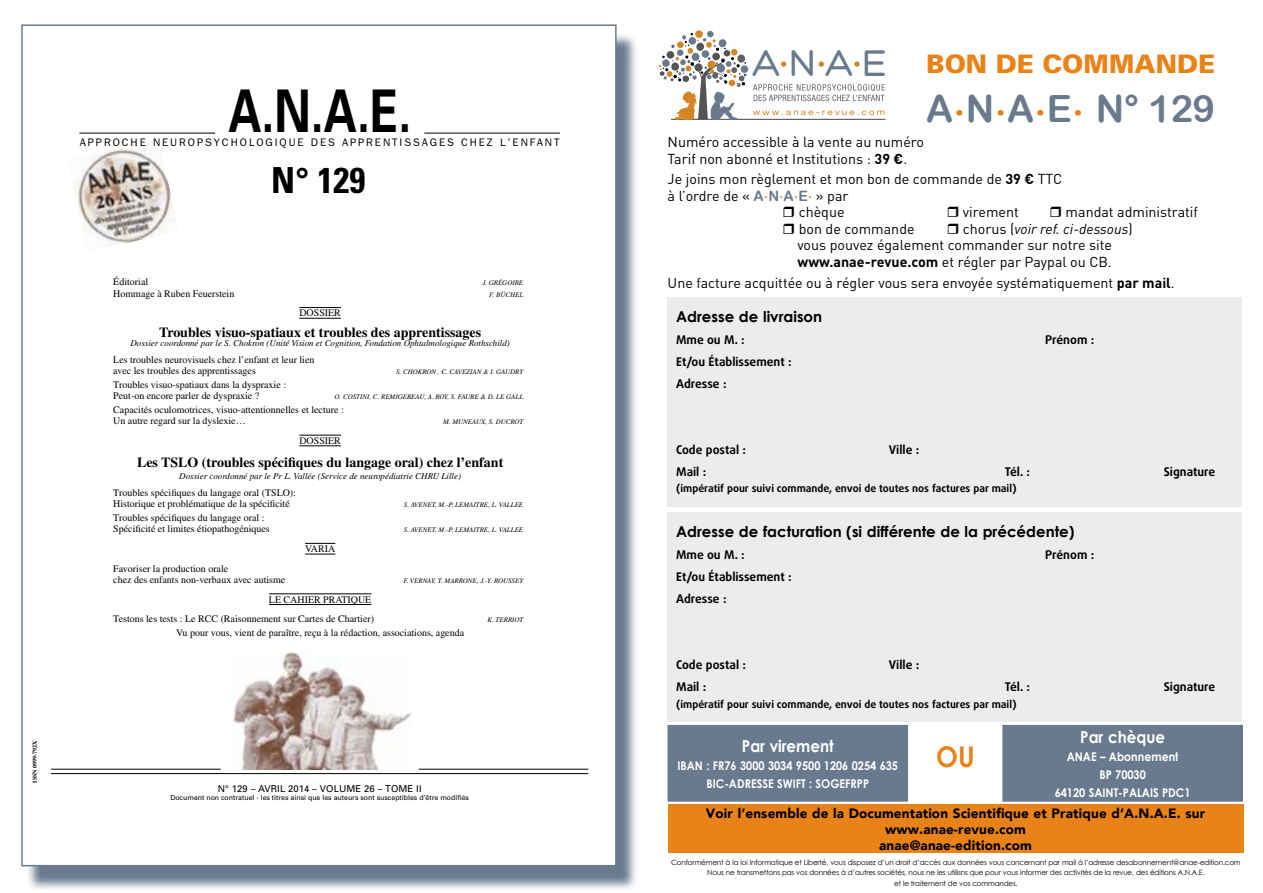
<style>
.page{position:relative;width:1263px;height:893px;background:#fff}
.page>*{position:absolute;margin:0;border:0;box-sizing:border-box;transform-origin:0 0}
.t1{font:700 58.8px "Univers";color:#000;scale:.79 1}
.t2{font:37.5px "Arial Rounded MT Bold";color:#697a8e}
.t3{font:700 condensed 35.85px "Univers";color:#000}
.t4{font:700 28.5px "Century Gothic";color:#e98217;scale:.91 1}
.t5{font:900 25.5px "Univers";color:#e98217}
.t6{font:700 16.5px "Century Gothic";color:#fff;scale:.91 1}
.t7{font:700 15px "Century Gothic";color:#000}
.t8{font:14.25px/16.5px "DINOT";color:#000}
.t9{font:700 13.95px "Times";color:#000}
.t10{font:900 13.5px/16.2px "Avenir";letter-spacing:.01em;color:#000;text-align:center}
.t11{font:700 12px/22px "Daxline Pro";color:#000}
.t12{font:700 12px/18px "Century Gothic";color:#fff;text-align:center;scale:.91 1}
.t13{font:10.95px "Franklin Gothic";letter-spacing:.175em;color:#000}
.t14{font:700 10.5px "Daxline Pro";color:#000}
.t15{font:9.9px/11.1px "Times";color:#000}
.t16{font:9.45px "Univers";letter-spacing:.01em;color:#000}
.t17{font:italic 9px "Times";color:#000}
.t18{font:7.2px/10.5px "Century Gothic";letter-spacing:-.02em;color:#000;text-align:center}
.t19{font:italic 7.05px "Times";color:#000}
.t20{font:7.05px "Univers";color:#000}
.t21{font:700 6px "Times";color:#000}
.s1{font-family:"Traffolight";font-weight:400;font-size:40.2px;color:#697a8e}
.s2{font-weight:700}
.s3{font-family:"Arial Rounded MT Bold";color:#697a8e}
.s4{font-style:italic}
</style>
<div class="page">
<svg style="left:27px;top:35px;width:609px;height:854px;background:#939fad"></svg>
<div style="left:22px;top:25px;width:594px;height:841px;background:#fff"></div>
<img style="left:74px;top:146px;width:101px;height:100px">
<hr style="left:79px;top:133px;width:136px;height:1px;background:#000">
<hr style="left:424px;top:133px;width:136px;height:1px;background:#000">
<hr style="left:299px;top:307px;width:42px;height:1px;background:#000">
<hr style="left:299px;top:318px;width:42px;height:1px;background:#000">
<hr style="left:299px;top:435px;width:42px;height:1px;background:#000">
<hr style="left:299px;top:446px;width:42px;height:1px;background:#000">
<hr style="left:305px;top:543px;width:30px;height:1px;background:#000">
<hr style="left:305px;top:554px;width:30px;height:1px;background:#000">
<hr style="left:269px;top:594px;width:102px;height:1px;background:#000">
<hr style="left:269px;top:604px;width:102px;height:1px;background:#000">
<img style="left:232px;top:652px;width:180px;height:117px">
<hr style="left:51px;top:769px;width:170px;height:1px;background:#000">
<hr style="left:419px;top:769px;width:169px;height:1px;background:#000">
<hr style="left:51px;top:773px;width:537px;height:1px;background:#000">
<svg style="left:753px;top:84px;width:132px;height:17px"></svg>
<svg style="left:819px;top:61px;width:5px;height:6px"></svg>
<svg style="left:781px;top:61px;width:5px;height:6px"></svg>
<svg style="left:854px;top:61px;width:6px;height:6px"></svg>
<svg style="left:753px;top:111px;width:131px;height:4px"></svg>
<hr style="left:671px;top:119px;width:214px;height:1px;background:#636363">
<svg style="left:695px;top:30px;width:8px;height:8px"></svg>
<div style="left:707px;top:31px;width:7px;height:6px;background:#697a8e;border-radius:50%"></div>
<svg style="left:659px;top:33px;width:87px;height:86px"></svg>
<div style="left:668px;top:725px;width:239px;height:76px;background:#697a8e"></div>
<div style="left:1003px;top:725px;width:239px;height:76px;background:#697a8e"></div>
<div style="left:1002px;top:725px;width:241px;height:76px;border:1px solid #697a8e"></div>
<div style="left:668px;top:298px;width:574px;height:209px;background:#ebecee"></div>
<div style="left:668px;top:513px;width:574px;height:209px;background:#ebecee"></div>
<div style="left:668px;top:804px;width:575px;height:49px;background:#e98217"></div>
<p class="t21" style="left:31px;top:783px;width:44px;rotate:-90deg">ISSN 0999-792X</p>
<h1 class="t1" style="left:228px;top:73px;width:234px">A.N.A.E.</h1>
<p class="t13" style="left:80px;top:136px;width:481px">APPROCHE NEUROPSYCHOLOGIQUE DES APPRENTISSAGES CHEZ L’ENFANT</p>
<h3 class="t3" style="left:271px;top:158px;width:96px">N° 129</h3>
<p class="t15" style="left:113px;top:277px;width:36px">Éditorial</p>
<p class="t19" style="left:482px;top:279px;width:42px">J. GRÉGOIRE</p>
<p class="t15" style="left:113px;top:288px;width:123px">Hommage à Ruben Feuerstein</p>
<p class="t19" style="left:489px;top:290px;width:35px">F. BÜCHEL</p>
<p class="t15" style="left:299px;top:307px;width:43px">DOSSIER</p>
<h3 class="t9" style="left:159px;top:324px;width:324px">Troubles visuo-spatiaux et troubles des apprentissages</h3>
<p class="t17" style="left:130px;top:338px;width:381px">Dossier coordonné par le S. Chokron (Unité Vision et Cognition, Fondation Ophtalmologique Rothschild)</p>
<p class="t15" style="left:113px;top:354px;width:203px">Les troubles neurovisuels chez l’enfant et leur lien avec les troubles des apprentissages</p>
<p class="t19" style="left:396px;top:368px;width:129px">S. CHOKRON , C. CAVEZIAN &amp; I. GAUDRY</p>
<p class="t15" style="left:113px;top:379px;width:174px">Troubles visuo-spatiaux dans la dyspraxie :<br>Peut-on encore parler de dyspraxie ?</p>
<p class="t19" style="left:334px;top:393px;width:190px">O. COSTINI, C. REMIGEREAU, A. ROY, S. FAURE &amp; D. LE GALL</p>
<p class="t15" style="left:113px;top:404px;width:232px">Capacités oculomotrices, visuo-attentionnelles et lecture :<br>Un autre regard sur la dyslexie…</p>
<p class="t19" style="left:443px;top:418px;width:82px">M. MUNEAUX, S. DUCROT</p>
<p class="t15" style="left:299px;top:435px;width:43px">DOSSIER</p>
<h3 class="t9" style="left:137px;top:454px;width:368px">Les TSLO (troubles spécifiques du langage oral) chez l’enfant</h3>
<p class="t17" style="left:179px;top:471px;width:283px">Dossier coordonné par le Pr L. Vallée (Service de neuropédiatrie CHRU Lille)</p>
<p class="t15" style="left:113px;top:487px;width:184px">Troubles spécifiques du langage oral (TSLO):<br>Historique et problématique de la spécificité</p>
<p class="t19" style="left:404px;top:501px;width:121px">S. AVENET, M.-P. LEMAITRE, L. VALLEE</p>
<p class="t15" style="left:113px;top:512px;width:158px">Troubles spécifiques du langage oral :<br>Spécificité et limites étiopathogéniques</p>
<p class="t15" style="left:113px;top:563px;width:173px">Favoriser la production orale<br>chez des enfants non-verbaux avec autisme</p>
<p class="t15" style="left:305px;top:543px;width:32px">VARIA</p>
<p class="t15" style="left:113px;top:589px;width:262px;line-height:19.6px;text-align:right">LE CAHIER PRATIQUE<br>Testons les tests : Le RCC (Raisonnement sur Cartes de Chartier)</p>
<p class="t19" style="left:404px;top:526px;width:121px">S. AVENET, M.-P. LEMAITRE, L. VALLEE</p>
<p class="t19" style="left:403px;top:577px;width:121px">F. VERNAY, T. MARRONE, J.-Y. ROUSSEY</p>
<p class="t19" style="left:488px;top:616px;width:37px">K. TERRIOT</p>
<p class="t15" style="left:176px;top:627px;width:289px">Vu pour vous, vient de paraître, reçu à la rédaction, associations, agenda</p>
<p class="t16" style="left:218px;top:783px;width:205px">N° 129 – AVRIL 2014 – VOLUME 26 – TOME II</p>
<p class="t20" style="left:170px;top:793px;width:300px">Document non contratuel - les titres ainsi que les auteurs sont susceptibles d’être modifiés</p>
<h3 class="t5" style="left:753px;top:48px;width:464px"><span class="s1">A N A E</span> BON DE COMMANDE</h3>
<h2 class="t2" style="left:926px;top:87px;width:290px">A<sup>.</sup>N<sup>.</sup>A<sup>.</sup>E<sup>.</sup> N° 129</h2>
<h3 class="t8" style="left:668px;top:133px;width:258px">Numéro accessible à la vente au numéro<br>Tarif non abonné et Institutions : <span class="s2">39 €</span>.</h3>
<h3 class="t8" style="left:668px;top:171px;width:396px">Je joins mon règlement et mon bon de commande de <span class="s2">39 €</span> TTC</h3>
<h3 class="t8" style="left:668px;top:187px;width:182px">à l’ordre de « <span class="s3">A</span><sup>.</sup><span class="s3">N</span><sup>.</sup><span class="s3">A</span><sup>.</sup><span class="s3">E</span><sup>.</sup> » par</h3>
<h3 class="t8" style="left:799px;top:204px;width:47px">chèque</h3>
<h3 class="t8" style="left:963px;top:204px;width:57px">virement</h3>
<h3 class="t8" style="left:1066px;top:204px;width:134px">mandat administratif</h3>
<h3 class="t8" style="left:799px;top:220px;width:117px">bon de commande</h3>
<h3 class="t8" style="left:797px;top:220px;width:337px;text-indent:166px">chorus (<span class="s4">voir ref. ci-dessous</span>) vous pouvez également commander sur notre site <span class="s2">www.anae-revue.com</span> et régler par Paypal ou CB.</h3>
<h3 class="t8" style="left:668px;top:274px;width:509px">Une facture acquittée ou à régler vous sera envoyée systématiquement <span class="s2">par mail</span>.</h3>
<h3 class="t7" style="left:676px;top:307px;width:148px">Adresse de livraison</h3>
<p class="t11" style="left:676px;top:329px;width:70px">Mme ou M. :</p>
<p class="t11" style="left:1045px;top:329px;width:51px">Prénom :</p>
<p class="t11" style="left:676px;top:351px;width:117px">Et/ou Établissement :<br>Adresse :</p>
<p class="t11" style="left:676px;top:439px;width:71px">Code postal :</p>
<p class="t11" style="left:889px;top:439px;width:32px">Ville :</p>
<p class="t11" style="left:676px;top:461px;width:32px">Mail :</p>
<p class="t11" style="left:1005px;top:461px;width:27px">Tél. :</p>
<p class="t11" style="left:1164px;top:461px;width:53px">Signature</p>
<p class="t14" style="left:676px;top:482px;width:342px">(impératif pour suivi commande, envoi de toutes nos factures par mail)</p>
<h3 class="t7" style="left:676px;top:522px;width:400px">Adresse de facturation (si différente de la précédente)</h3>
<p class="t11" style="left:676px;top:544px;width:70px">Mme ou M. :</p>
<p class="t11" style="left:1045px;top:544px;width:51px">Prénom :</p>
<p class="t11" style="left:676px;top:566px;width:117px">Et/ou Établissement :<br>Adresse :</p>
<p class="t11" style="left:676px;top:654px;width:71px">Code postal :</p>
<p class="t11" style="left:889px;top:654px;width:32px">Ville :</p>
<p class="t11" style="left:676px;top:676px;width:32px">Mail :</p>
<p class="t11" style="left:1005px;top:676px;width:27px">Tél. :</p>
<p class="t11" style="left:1164px;top:676px;width:53px">Signature</p>
<p class="t14" style="left:676px;top:697px;width:342px">(impératif pour suivi commande, envoi de toutes nos factures par mail)</p>
<h3 class="t6" style="left:742px;top:735px;width:102px">Par virement</h3>
<p class="t12" style="left:677px;top:756px;width:244px">IBAN : FR76 3000 3034 9500 1206 0254 635<br>BIC-ADRESSE SWIFT : SOGEFRPP</p>
<h3 class="t4" style="left:936px;top:739px;width:44px">OU</h3>
<h3 class="t6" style="left:1080px;top:726px;width:95px">Par chèque</h3>
<p class="t12" style="left:1055px;top:747px;width:151px">ANAE – Abonnement<br>BP 70030<br>64120 SAINT-PALAIS PDC1</p>
<h3 class="t10" style="left:706px;top:805px;width:501px">Voir l’ensemble de la Documentation Scientifique et Pratique d’A.N.A.E. sur www.anae-revue.com<br>anae@anae-edition.com</h3>
<p class="t18" style="left:671px;top:857px;width:571px">Conformément à la loi Informatique et Liberté, vous disposez d’un droit d’accès aux données vous concernant par mail à l’adresse desabonnement@anae-edition.com<br>Nous ne transmettons pas vos données à d’autres sociétés, nous ne les utilisns que pour vous informer des activités de la revue, des éditions A.N.A.E.<br>et le traitement de vos commandes.</p>
</div>
